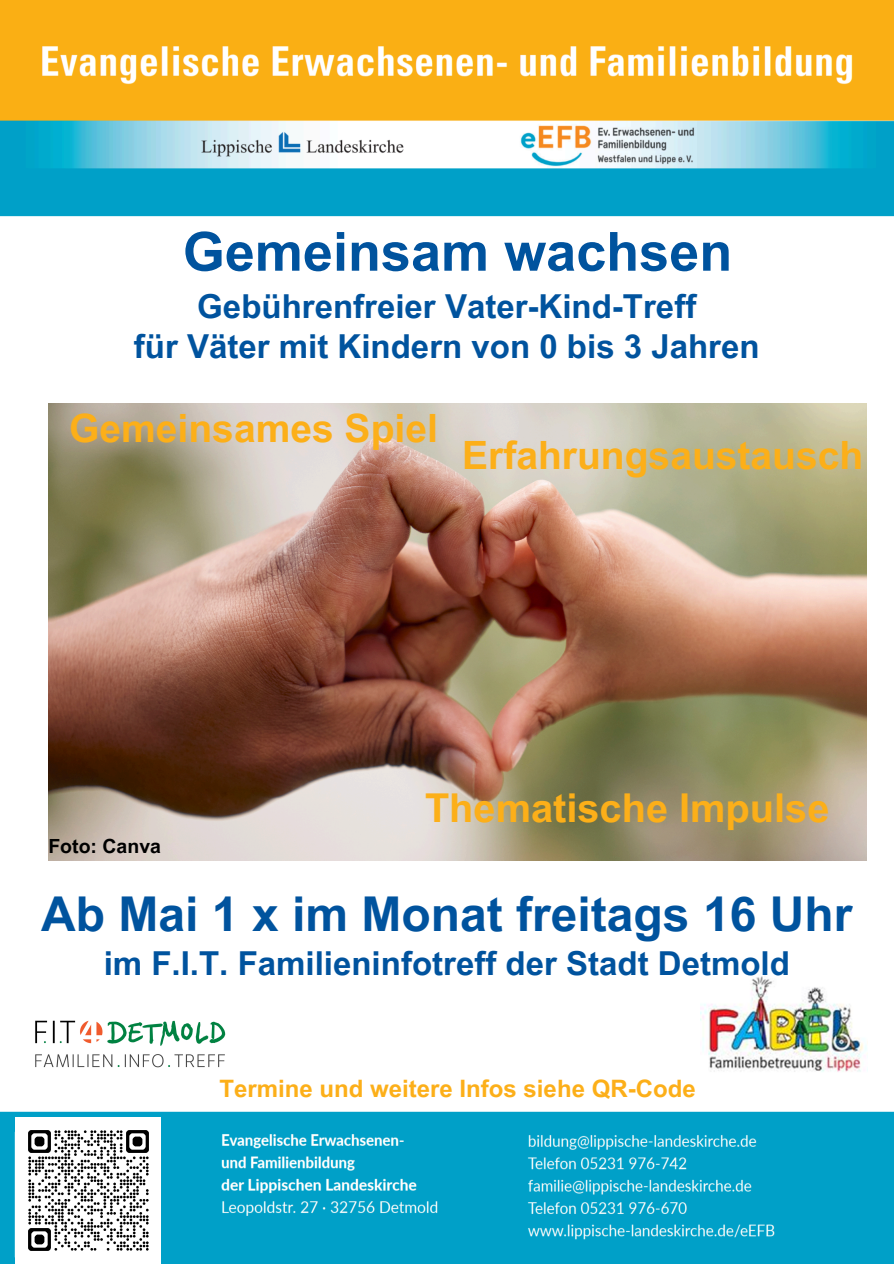
<style>
.page{position:relative;width:894px;height:1264px;background:#fff}
.page>*{position:absolute;margin:0;border:0;box-sizing:border-box;transform-origin:0 0}
.t1{font:700 54px "Arial MT Pro";color:#00539e}
.t2{font:700 48px "Arial MT Pro";color:#00539e}
.t3{font:700 39.75px "Arial MT Pro";color:#fcaf19}
.t4{font:700 39px "Arial MT Pro";color:#fcaf19}
.t5{font:700 33px "Arial MT Pro";color:#00539e}
.t6{font:700 24px "Arial MT Pro";color:#fcaf19}
.t7{font:700 19.5px "Arial MT Pro";color:#000}
</style>
<div class="page">
<img style="left:0;top:0;width:893px;height:1263px">
<img style="left:48px;top:403px;width:818px;height:457px">
<img style="left:700px;top:970px;width:166px;height:108px">
<img style="left:23px;top:1000px;width:214px;height:78px">
<img style="left:15px;top:1117px;width:146px;height:146px">
<h1 class="t1" style="left:183px;top:231px;width:551px">Gemeinsam wachsen</h1>
<h4 class="t5" style="left:197px;top:294px;width:500px">Gebührenfreier Vater-Kind-Treff</h4>
<h4 class="t5" style="left:134px;top:334px;width:627px">für Väter mit Kindern von 0 bis 3 Jahren</h4>
<p class="t4" style="left:69px;top:413px;width:370px">Gemeinsames Spiel</p>
<h3 class="t4" style="left:462px;top:440px;width:402px">Erfahrungsaustausch</h3>
<h3 class="t7" style="left:48px;top:839px;width:114px">Foto: Canva</h3>
<p class="t3" style="left:425px;top:793px;width:406px">Thematische Impulse</p>
<h3 class="t2" style="left:41px;top:896px;width:812px">Ab Mai 1 x im Monat freitags 16 Uhr</h3>
<h2 class="t5" style="left:104px;top:950px;width:687px">im F.I.T. Familieninfotreff der Stadt Detmold</h2>
<h4 class="t6" style="left:219px;top:1079px;width:477px">Termine und weitere Infos siehe QR-Code</h4>
</div>
